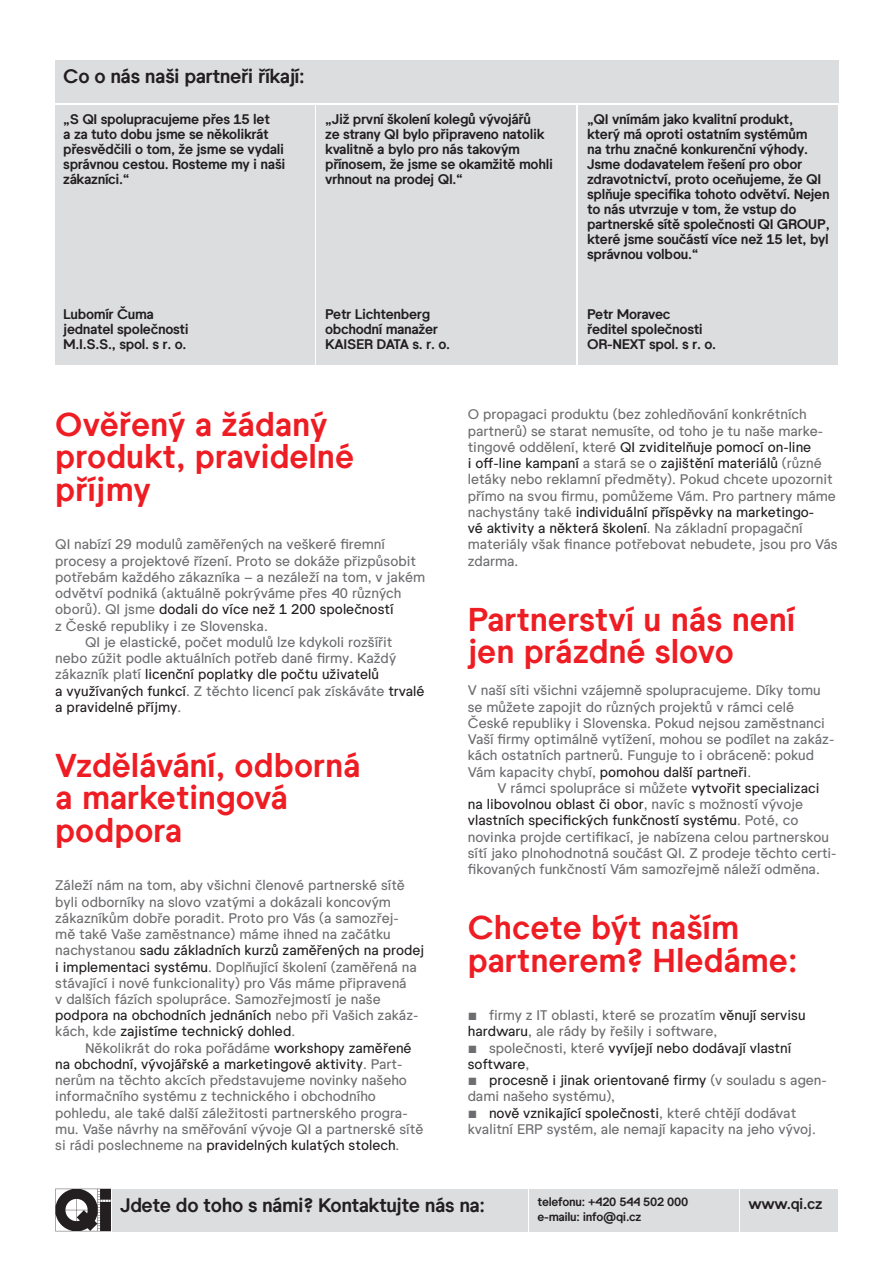
<style>
.page{position:relative;width:893px;height:1263px;background:#fff}
.page>*{position:absolute;margin:0;border:0;box-sizing:border-box;transform-origin:0 0}
.t1{font:700 33px/32.4px "QI Grotesk";letter-spacing:-.005em;color:#ee1d23}
.t2{font:700 19.5px "QI Grotesk";letter-spacing:-.025em;color:#231f20}
.t3{font:700 15px "QI Grotesk";letter-spacing:-.02em;color:#231f20}
.t4{font:13.95px/16.2px "QI Grotesk";color:#6c6d70}
.t5{font:700 13.95px/15px "QI Grotesk";letter-spacing:-.02em;color:#231f20}
.t6{font:13.95px/16.2px "QI Grotesk";color:#231f20}
.t7{font:700 12px/15px "QI Grotesk";letter-spacing:-.02em;color:#231f20}
.s1{color:#6c6d70}
.s2{color:#231f20}
</style>
<div class="page">
<div style="left:529px;top:1189px;width:209px;height:42px;background:#dcdddf"></div>
<div style="left:55px;top:105px;width:259px;height:260px;background:#dcdddf"></div>
<div style="left:317px;top:105px;width:259px;height:260px;background:#dcdddf"></div>
<div style="left:579px;top:105px;width:259px;height:260px;background:#dcdddf"></div>
<svg style="left:55px;top:1189px;width:56px;height:42px"></svg>
<div style="left:112px;top:1189px;width:416px;height:42px;background:#dcdddf"></div>
<div style="left:740px;top:1189px;width:98px;height:42px;background:#dcdddf"></div>
<div style="left:55px;top:60px;width:783px;height:43px;background:#dcdddf"></div>
<h2 class="t2" style="left:63px;top:62px;width:243px">Co o nás naši partneři říkají:</h2>
<p class="t5" style="left:63px;top:111px;width:224px">„S QI spolupracujeme přes 15 let<br>a za tuto dobu jsme se několikrát přesvědčili o tom, že jsme se vydali správnou cestou. Rosteme my i naši zákazníci.“</p>
<p class="t5" style="left:325px;top:111px;width:229px">„Již první školení kolegů vývojářů<br>ze strany QI bylo připraveno natolik kvalitně a bylo pro nás takovým přínosem, že jsme se okamžitě mohli vrhnout na prodej QI.“</p>
<p class="t5" style="left:63px;top:306px;width:127px">Lubomír Čuma jednatel společnosti<br>M.I.S.S., spol. s r. o.</p>
<p class="t5" style="left:325px;top:306px;width:126px">Petr Lichtenberg obchodní manažer<br>KAISER DATA s. r. o.</p>
<p class="t5" style="left:587px;top:111px;width:244px">„QI vnímám jako kvalitní produkt,<br>který má oproti ostatním systémům<br>na trhu značné konkurenční výhody.<br>Jsme dodavatelem řešení pro obor zdravotnictví, proto oceňujeme, že QI splňuje specifika tohoto odvětví. Nejen to nás utvrzuje v tom, že vstup do partnerské sítě společnosti QI GROUP, které jsme součástí více než 15 let, byl správnou volbou.“</p>
<p class="t5" style="left:587px;top:306px;width:131px">Petr Moravec<br>ředitel společnosti<br>OR-NEXT spol. s r. o.</p>
<h1 class="t1" style="left:55px;top:406px;width:300px">Ověřený a žádaný produkt, pravidelné příjmy</h1>
<p class="t4" style="left:55px;top:536px;width:331px">QI nabízí 29 modulů zaměřených na veškeré firemní</p>
<p class="t4" style="left:55px;top:552px;width:362px">procesy a projektové řízení. Proto se dokáže přizpůsobit</p>
<p class="t4" style="left:55px;top:568px;width:371px">potřebám každého zákazníka – a nezáleží na tom, v jakém</p>
<p class="t4" style="left:55px;top:584px;width:348px">odvětví podniká (aktuálně pokrýváme přes 40 různých</p>
<p class="t6" style="left:55px;top:601px;width:340px"><span class="s1">oborů). QI jsme</span> dodali do více než 1 200 společností</p>
<p class="t4" style="left:55px;top:617px;width:214px">z České republiky i ze Slovenska.</p>
<p class="t4" style="left:85px;top:633px;width:309px">QI je elastické, počet modulů lze kdykoli rozšířit</p>
<p class="t4" style="left:55px;top:649px;width:342px">nebo zúžit podle aktuálních potřeb dané firmy. Každý</p>
<p class="t6" style="left:55px;top:666px;width:325px"><span class="s1">zákazník platí</span> licenční poplatky dle počtu uživatelů</p>
<p class="t4" style="left:55px;top:682px;width:371px"><span class="s2">a využívaných funkcí</span>. Z těchto licencí pak získáváte <span class="s2">trvalé</span></p>
<p class="t6" style="left:55px;top:698px;width:127px">a pravidelné příjmy<span class="s1">.</span></p>
<h1 class="t1" style="left:55px;top:747px;width:307px">Vzdělávání, odborná a marketingová podpora</h1>
<p class="t4" style="left:55px;top:877px;width:371px">Záleží nám na tom, aby všichni členové partnerské sítě byli odborníky na slovo vzatými a dokázali koncovým zákazníkům dobře poradit. Proto pro Vás (a samozřej-<br>mě také Vaše zaměstnance) máme ihned na začátku nachystanou <span class="s2">sadu základních kurzů zaměřených na prodej i implementaci systému</span>. Doplňující školení (zaměřená na stávající i nové funkcionality) pro Vás máme připravená<br>v dalších fázích spolupráce. Samozřejmostí je naše <span class="s2">podpora na obchodních jednáních</span> nebo při Vašich zakáz&shy;kách, kde <span class="s2">zajistíme technický dohled</span>.</p>
<p class="t4" style="left:55px;top:1039px;width:370px;text-indent:30px">Několikrát do roka pořádáme <span class="s2">workshopy zaměřené na obchodní, vývojářské a marketingové aktivity</span>. Part&shy;nerům na těchto akcích představujeme novinky našeho informačního systému z technického i obchodního pohledu, ale také další záležitosti partnerského progra&shy;mu. Vaše návrhy na směřování vývoje QI a partnerské sítě si rádi poslechneme na <span class="s2">pravidelných kulatých stolech</span>.</p>
<p class="t4" style="left:468px;top:406px;width:371px">O propagaci produktu (bez zohledňování konkrétních partnerů) se starat nemusíte, od toho je tu naše marke&shy;tingové oddělení, které <span class="s2">QI zviditelňuje pomocí on-line<br>i off-line kampaní</span> a stará se o <span class="s2">zajištění materiálů</span> (různé letáky nebo reklamní předměty). Pokud chcete upozornit přímo na svou firmu, pomůžeme Vám. Pro partnery máme nachystány také <span class="s2">individuální příspěvky na marketingo-<br>vé aktivity a některá školení</span>. Na základní propagační materiály však finance potřebovat nebudete, jsou pro Vás zdarma.</p>
<h1 class="t1" style="left:468px;top:601px;width:329px">Partnerství u nás není jen prázdné slovo</h1>
<p class="t4" style="left:468px;top:682px;width:368px">V naší síti všichni vzájemně spolupracujeme. Díky tomu se můžete zapojit do různých projektů v rámci celé České republiky i Slovenska. Pokud nejsou zaměstnanci Vaší firmy optimálně vytížení, mohou se podílet na zakáz&shy;kách ostatních partnerů. Funguje to i obráceně: pokud Vám kapacity chybí, <span class="s2">pomohou další partneři</span>.</p>
<p class="t4" style="left:468px;top:779px;width:370px;text-indent:30px">V rámci spolupráce si můžete <span class="s2">vytvořit specializaci na libovolnou oblast či obor</span>, navíc s možností vývoje <span class="s2">vlastních specifických funkčností systému</span>. Poté, co novinka projde certifikací, je nabízena celou partnerskou sítí jako plnohodnotná součást QI. Z prodeje těchto certi&shy;fikovaných funkčností Vám samozřejmě náleží odměna.</p>
<h1 class="t1" style="left:468px;top:909px;width:331px">Chcete být naším partnerem? Hledáme:</h1>
<p class="t4" style="left:468px;top:1006px;width:339px">▪ firmy z IT oblasti, které se prozatím <span class="s2">věnují servisu hardwaru</span>, ale rády by řešily i software,</p>
<p class="t6" style="left:468px;top:1039px;width:325px"><span class="s1">▪ společnosti, které</span> vyvíjejí nebo dodávají vlastní software<span class="s1">,</span></p>
<p class="t4" style="left:468px;top:1071px;width:361px">▪ <span class="s2">procesně i jinak orientované firmy</span> (v souladu s agen&shy;dami našeho systému),</p>
<p class="t4" style="left:468px;top:1104px;width:350px">▪ <span class="s2">nově vznikající společnosti</span>, které chtějí dodávat kvalitní ERP systém, ale nemají kapacity na jeho vývoj.</p>
<h2 class="t2" style="left:120px;top:1190px;width:366px">Jdete do toho s námi? Kontaktujte nás na:</h2>
<p class="t3" style="left:748px;top:1191px;width:76px">www.qi.cz</p>
<p class="t7" style="left:537px;top:1194px;width:152px">telefonu: +420 544 502 000 e-mailu: info@qi.cz</p>
</div>
